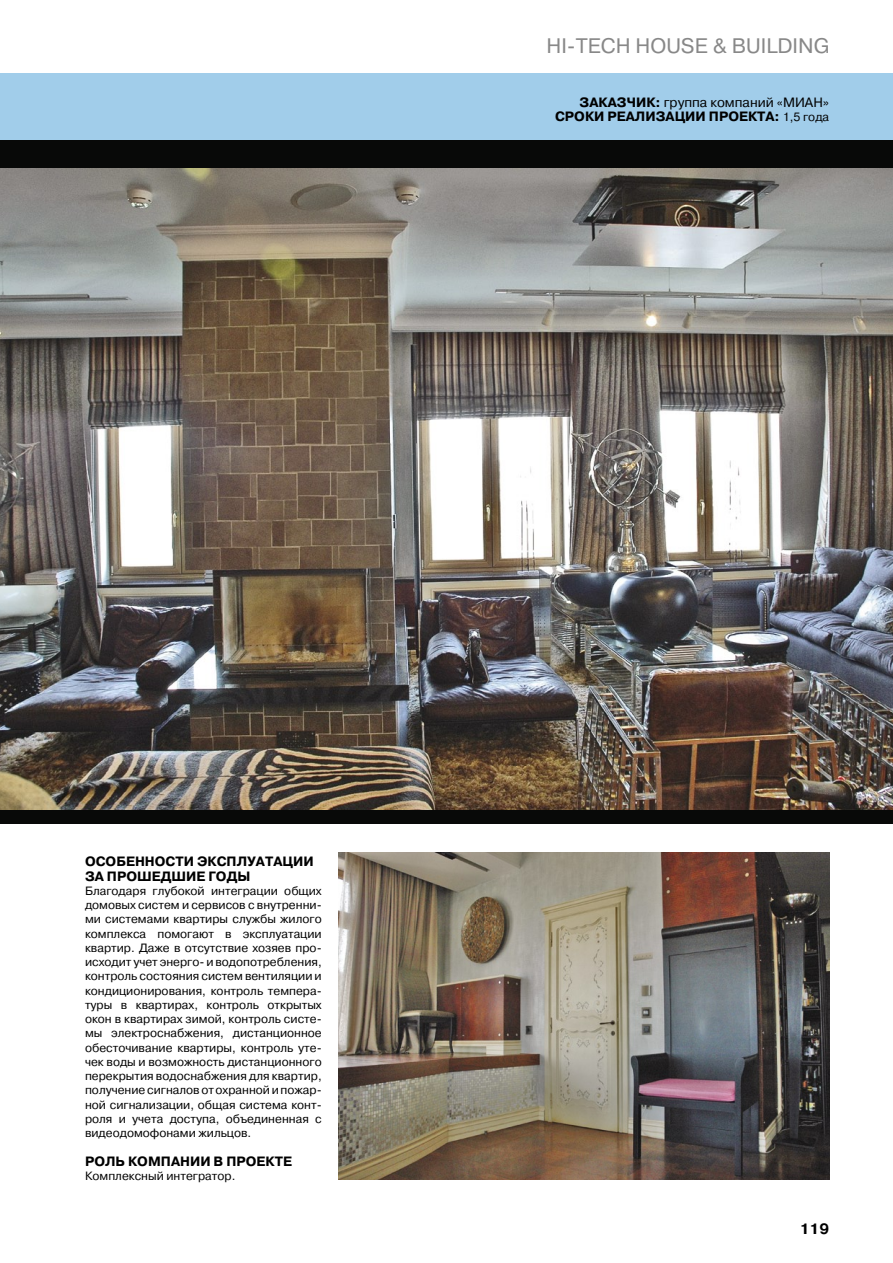
<style>
.page{position:relative;width:893px;height:1263px;background:#fff}
.page>*{position:absolute;margin:0;border:0;box-sizing:border-box;transform-origin:0 0}
.adres{font:21px "Pragmatica C";color:#888}
.t1{font:700 15px "Pragmatica C";color:#000}
.t2{font:700 13.5px "Pragmatica C";color:#000}
.t3{font:13.5px "Pragmatica C";color:#000}
.t4{font:12px/14.2px "Pragmatica C";color:#000;text-align:justify}
.s1{font-weight:700}
.s2{font-weight:400;font-size:12px}
</style>
<div class="page">
<div style="left:0;top:83px;width:893px;height:741px;background:#080908"></div>
<img style="left:0;top:168px;width:893px;height:641px">
<img style="left:339px;top:852px;width:490px;height:328px">
<div style="left:0;top:73px;width:893px;height:66px;background:#a1cdea"></div>
<p class="adres" style="left:546px;top:34px;width:284px">HI-TECH HOUSE &amp; BUILDING</p>
<p class="t3" style="left:580px;top:95px;width:251px"><span class="s1">ЗАКАЗЧИК:</span> группа компаний «МИАН»</p>
<p class="t2" style="left:555px;top:109px;width:276px">СРОКИ РЕАЛИЗАЦИИ ПРОЕКТА: <span class="s2">1,5 года</span></p>
<p class="t2" style="left:85px;top:854px;width:230px">ОСОБЕННОСТИ ЭКСПЛУАТАЦИИ</p>
<p class="t2" style="left:85px;top:869px;width:167px">ЗА ПРОШЕДШИЕ ГОДЫ</p>
<p class="t4" style="left:85px;top:884px;width:238px">Благодаря глубокой интеграции общих домовых систем и сервисов с внутренни&shy;ми системами квартиры службы жилого комплекса помогают в эксплуатации квартир. Даже в отсутствие хозяев про&shy;исходит учет энерго- и водопотребления, контроль состояния систем вентиляции и кондиционирования, контроль темпера&shy;туры в квартирах, контроль открытых окон в квартирах зимой, контроль систе&shy;мы электроснабжения, дистанционное обесточивание квартиры, контроль уте&shy;чек воды и возможность дистанционного перекрытия водоснабжения для квартир, получение сигналов от охранной и пожар&shy;ной сигнализации, общая система конт&shy;роля и учета доступа, объединенная с видеодомофонами жильцов.</p>
<p class="t2" style="left:85px;top:1154px;width:208px">РОЛЬ КОМПАНИИ В ПРОЕКТЕ</p>
<p class="t4" style="left:85px;top:1169px;width:152px">Комплексный интегратор.</p>
<p class="t1" style="left:800px;top:1220px;width:31px">119</p>
</div>
